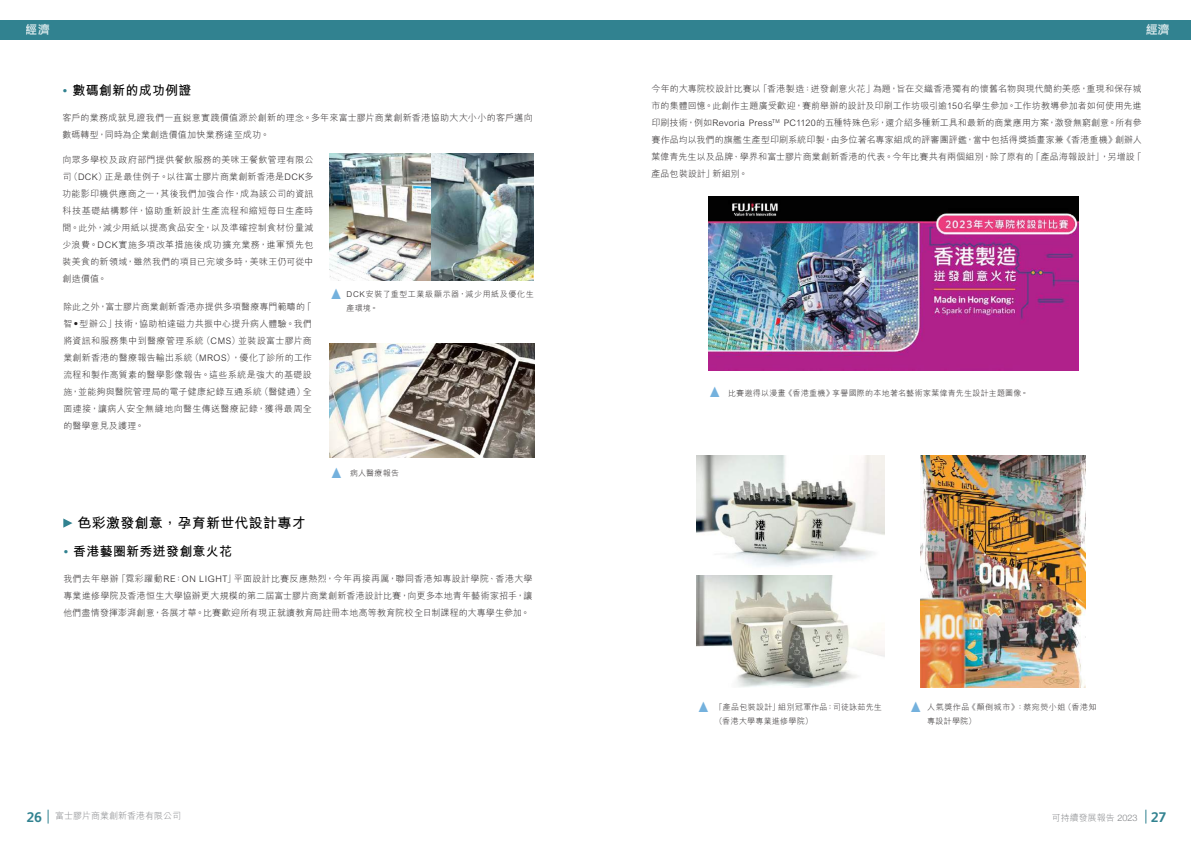
<style>
.page{position:relative;width:1191px;height:842px;background:#fff}
.page>*{position:absolute;margin:0;border:0;box-sizing:border-box;transform-origin:0 0}
.t1{font:700 15px "Arial";color:#74b1dd;scale:.9 1}
.t2{font:700 14px "M Hei HK";letter-spacing:.02em;color:#000}
.t3{font:700 13px "M Hei HK";letter-spacing:.02em;color:#000}
.t4{font:800 12px "M Hei HK";color:#fff}
.t5{font:300 9px/17px "M Hei HK";letter-spacing:.025em;color:#231f20;text-align:justify}
.t6{font:300 9px "M Hei HK";color:#808285}
.t7{font:300 8px/14px "M Hei HK";letter-spacing:.045em;color:#231f20}
.t8{font:300 8px/14px "M Hei HK";letter-spacing:.07em;color:#231f20}
.s1{font-family:"Clarimo UDPE";font-weight:500;font-size:12px;color:#318290}
.s2{font-family:"Arial";font-weight:700;font-size:15px;color:#74b1dd}
.s3{font-family:"Xerox Sans";font-weight:700;font-size:14px;color:#318290}
.s4{font-family:"Helvetica Neue"}
</style>
<div class="page">
<svg style="left:48px;top:810px;width:1px;height:13px"></svg>
<svg style="left:1145px;top:810px;width:1px;height:13px"></svg>
<div style="left:0;top:20px;width:595px;height:20px;background:#318290"></div>
<div style="left:595px;top:20px;width:9px;height:20px;background:#318290"></div>
<div style="left:604px;top:20px;width:587px;height:20px;background:#318290"></div>
<img style="left:330px;top:343px;width:204px;height:114px">
<img style="left:708px;top:196px;width:370px;height:174px">
<svg style="left:63px;top:518px;width:9px;height:10px"></svg>
<img style="left:330px;top:153px;width:102px;height:127px">
<img style="left:432px;top:153px;width:102px;height:127px">
<img style="left:697px;top:455px;width:187px;height:112px">
<img style="left:697px;top:575px;width:187px;height:113px">
<img style="left:920px;top:455px;width:165px;height:233px">
<h3 class="t4" style="left:26px;top:21px;width:25px">經濟</h3>
<h3 class="t4" style="left:1145px;top:21px;width:25px">經濟</h3>
<h3 class="t3" style="left:62px;top:81px;width:131px"><span class="s1">•</span> 數碼創新的成功例證</h3>
<p class="t5" style="left:62px;top:109px;width:472px">客戶的業務成就見證我們一直銳意實踐價值源於創新的理念。多年來富士膠片商業創新香港協助大大小小的客戶邁向數碼轉型，同時為企業創造價值加快業務達至成功。</p>
<p class="t5" style="left:62px;top:151px;width:253px">向眾多學校及政府部門提供餐飲服務的美味王餐飲管理有限公司（DCK）正是最佳例子。以往富士膠片商業創新香港是DCK多功能影印機供應商之一，其後我們加強合作，成為該公司的資訊科技基礎結構夥伴，協助重新設計生產流程和縮短每日生產時間。此外，減少用紙以提高食品安全，以及準確控制食材份量減少浪費。DCK實施多項改革措施後成功擴充業務，進軍預先包裝美食的新領域，雖然我們的項目已完竣多時，美味王仍可從中創造價值。</p>
<p class="t5" style="left:63px;top:298px;width:250px">除此之外，富士膠片商業創新香港亦提供多項醫療專門範疇的「智‧型辦公」技術，協助柏達磁力共振中心提升病人體驗。我們將資訊和服務集中到醫療管理系統（CMS）並裝設富士膠片商業創新香港的醫療報告輸出系統（MROS），優化了診所的工作流程和製作高質素的醫學影像報告。這些系統是強大的基礎設施，並能夠與醫院管理局的電子健康紀錄互通系統（醫健通）全面連接，讓病人安全無縫地向醫生傳送醫療記錄，獲得最周全的醫學意見及護理。</p>
<h1 class="t1" style="left:329px;top:284px;width:16px">▲</h1>
<p class="t8" style="left:346px;top:287px;width:189px">DCK安裝了重型工業級顯示器，減少用紙及優化生產環境。</p>
<p class="t7" style="left:330px;top:465px;width:71px"><span class="s2">▲</span> 病人醫療報告</p>
<h2 class="t2" style="left:77px;top:513px;width:230px">色彩激發創意，孕育新世代設計專才</h2>
<h3 class="t3" style="left:63px;top:542px;width:170px"><span class="s1">•</span> 香港藝圈新秀迸發創意火花</h3>
<p class="t5" style="left:63px;top:570px;width:471px">我們去年舉辦「霓彩躍動RE：ON LIGHT」平面設計比賽反應熱烈，今年再接再厲，聯同香港知專設計學院、香港大學專業進修學院及香港恒生大學協辦更大規模的第二屆富士膠片商業創新香港設計比賽，向更多本地青年藝術家招手，讓他們盡情發揮澎湃創意，各展才華。比賽歡迎所有現正就讀教育局註冊本地高等教育院校全日制課程的大專學生參加。</p>
<p class="t5" style="left:651px;top:80px;width:492px">今年的大專院校設計比賽以「香港製造：迸發創意火花」為題，旨在交織香港獨有的懷舊名物與現代簡約美感，重現和保存城市的集體回憶。此創作主題廣受歡迎，賽前舉辦的設計及印刷工作坊吸引逾150名學生參加。工作坊教導參加者如何使用先進印刷技術，例如Revoria Press<sup>TM</sup> PC1120的五種特殊色彩，還介紹多種新工具和最新的商業應用方案，激發無窮創意。所有參賽作品均以我們的旗艦生產型印刷系統印製，由多位著名專家組成的評審團評鑑，當中包括得獎插畫家兼《香港重機》創辦人葉偉青先生以及品牌、學界和富士膠片商業創新香港的代表。今年比賽共有兩個組別，除了原有的「產品海報設計」，另增設「產品包裝設計」新組別。</p>
<p class="t7" style="left:708px;top:386px;width:322px"><span class="s2">▲</span> 比賽邀得以漫畫《香港重機》享譽國際的本地著名藝術家葉偉青先生設計主題圖像。</p>
<h1 class="t1" style="left:697px;top:697px;width:16px">▲</h1>
<p class="t7" style="left:927px;top:699px;width:171px">人氣獎作品《顛倒城市》：蔡宛熒小姐（香港知專設計學院）</p>
<h1 class="t1" style="left:909px;top:697px;width:16px">▲</h1>
<p class="t7" style="left:714px;top:699px;width:169px">「產品包裝設計」組別冠軍作品：司徒詠茹先生（香港大學專業進修學院）</p>
<p class="t6" style="left:26px;top:809px;width:156px"><span class="s3">26</span> 富士膠片商業創新香港有限公司</p>
<p class="t6" style="left:1052px;top:812px;width:116px">可持續發展報告 <span class="s4">2023</span> <span class="s3">27</span></p>
</div>
